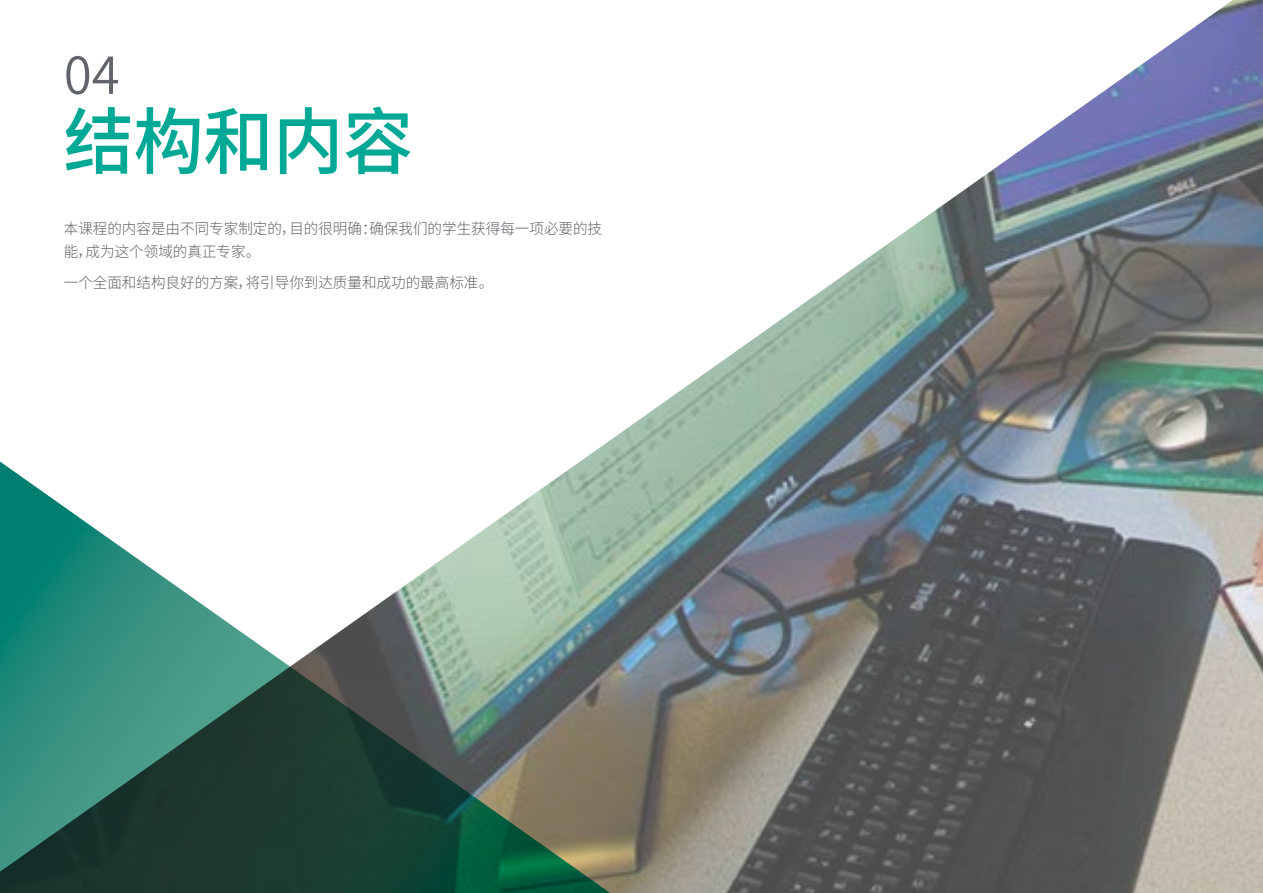
<style>
.page{position:relative;width:1263px;height:893px;background:#fff}
.page>*{position:absolute;margin:0;border:0;box-sizing:border-box;transform-origin:0 0}
.t1{font:500 72px "Source Han Sans CN";color:#00a996}
.t2{font:52.5px "Source Han Sans CN";color:#61646a}
.t3{font:300 15px/22.5px "Source Han Sans CN";color:#61646a}
</style>
<div class="page">
<img style="left:602px;top:0;width:661px;height:893px">
<svg style="left:0;top:446px;width:640px;height:447px"></svg>
<h2 class="t2" style="left:64px;top:45px;width:57px">04</h2>
<h1 class="t1" style="left:64px;top:101px;width:351px">结构和内容</h1>
<p class="t3" style="left:64px;top:218px;width:540px">本课程的内容是由不同专家制定的，目的很明确：确保我们的学生获得每一项必要的技能，成为这个领域的真正专家。</p>
<p class="t3" style="left:64px;top:271px;width:431px">一个全面和结构良好的方案，将引导你到达质量和成功的最高标准。</p>
</div>
